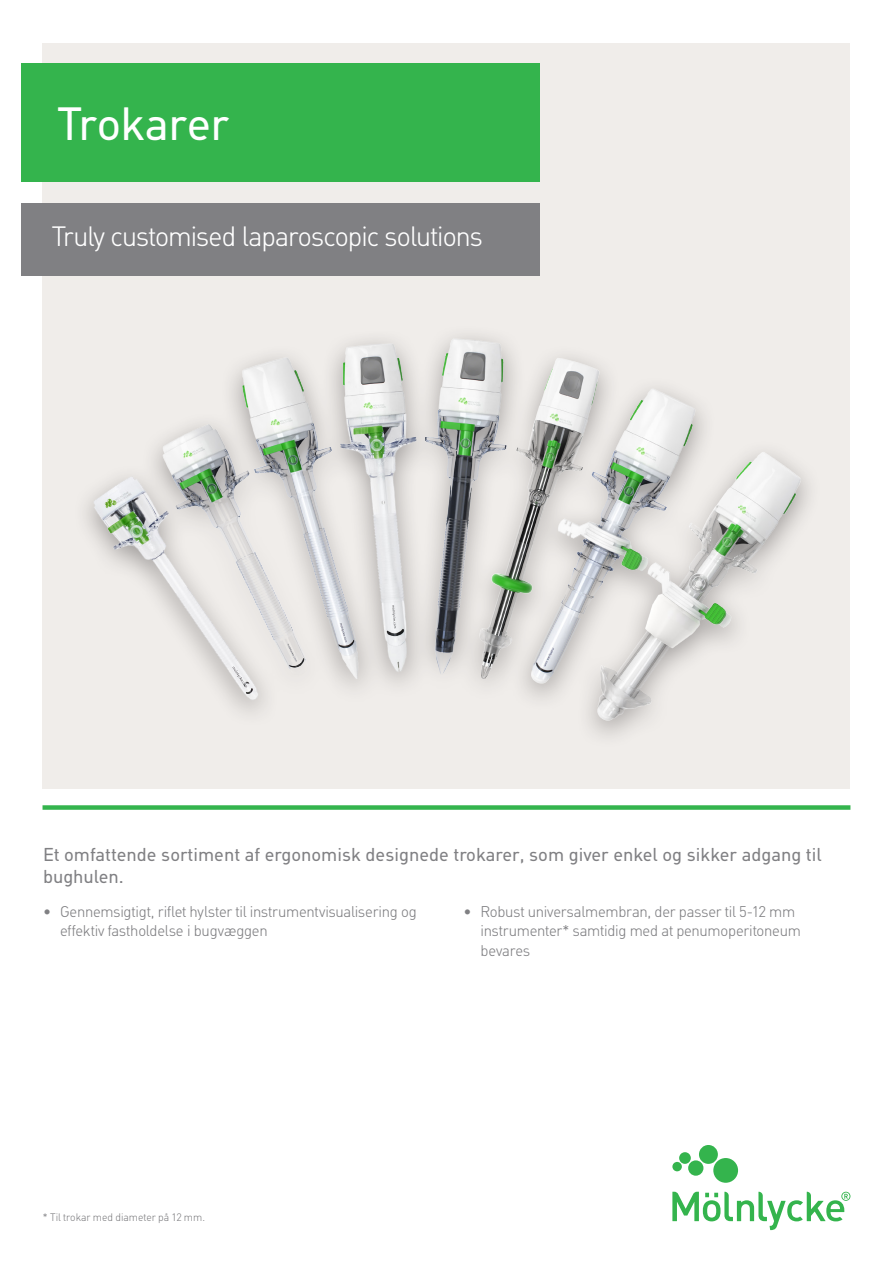
<style>
.page{position:relative;width:893px;height:1263px;background:#fff}
.page>*{position:absolute;margin:0;border:0;box-sizing:border-box;transform-origin:0 0}
.t1{font:45px "MHC Din";letter-spacing:-.015em;color:#fff}
.Sub_header{font:300 27px "MHC Din";letter-spacing:-.03em;color:#fff}
.Bröd_ingress{font:18px/22.5px "MHC Din";color:#808083}
.t2{font:300 15px/19.5px "MHC Din";letter-spacing:-.015em;color:#808083}
.Captions{font:300 10.5px "MHC Din";color:#808083}
</style>
<div class="page">
<svg style="left:672px;top:1145px;width:178px;height:85px"></svg>
<div style="left:43px;top:43px;width:807px;height:745px;background:#f0edea"></div>
<img style="left:86px;top:335px;width:723px;height:401px">
<div style="left:43px;top:805px;width:807px;height:5px;background:#34b44d"></div>
<div style="left:21px;top:64px;width:519px;height:118px;background:#34b44d"></div>
<div style="left:21px;top:203px;width:519px;height:73px;background:#808083"></div>
<p class="t1" style="left:57px;top:96px;width:174px">Trokarer</p>
<p class="Sub_header" style="left:52px;top:220px;width:433px">Truly customised laparoscopic solutions</p>
<p class="Bröd_ingress" style="left:43px;top:842px;width:780px">Et omfattende sortiment af ergonomisk designede trokarer, som giver enkel og sikker adgang til bughulen.</p>
<p class="t2" style="left:60px;top:901px;width:358px;text-indent:-17px">• Gennemsigtigt, riflet hylster til instrumentvisualisering og effektiv fastholdelse i bugvæggen</p>
<p class="t2" style="left:480px;top:901px;width:322px;text-indent:-17px">• Robust universalmembran, der passer til 5-12 mm instrumenter* samtidig med at penumoperitoneum bevares</p>
<p class="Captions" style="left:43px;top:1210px;width:164px">* Til trokar med diameter på 12 mm.</p>
</div>
